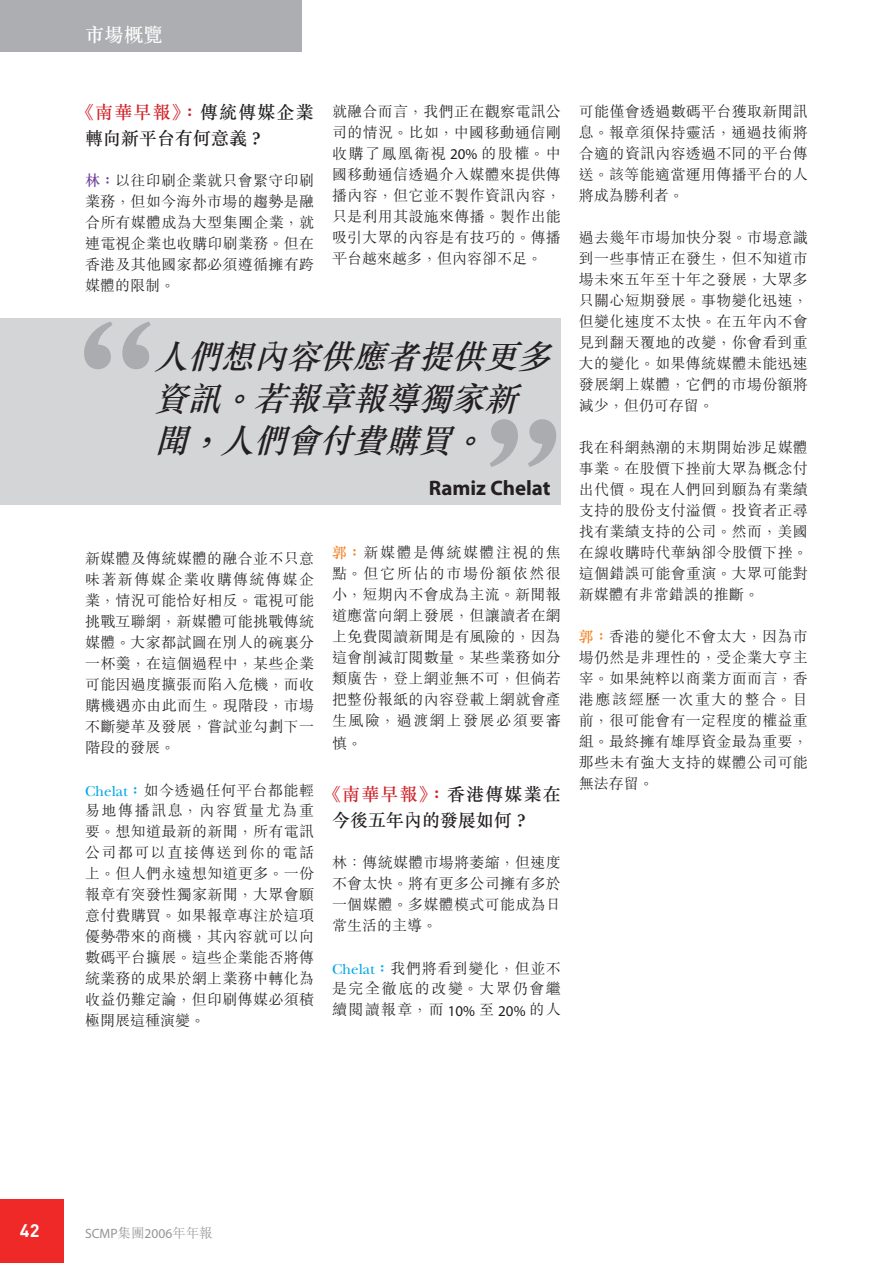
<style>
.page{position:relative;width:893px;height:1263px;background:#fff}
.page>*{position:absolute;margin:0;border:0;box-sizing:border-box;transform-origin:0 0}
.t1{font:italic 500 33px/42px "M Sung HK";color:#231f20}
.t2{font:700 21px "Myriad Pro";color:#231f20}
.t3{font:500 19.5px "M Sung HK";color:#fff}
.t4{font:500 18px/26.2px "M Sung HK";color:#231f20}
.t5{font:500 18px/26.2px "M Sung HK";letter-spacing:.035em;color:#231f20}
.t6{font:700 18px "DIN";color:#fff}
.t7{font:300 15px/21px "M Sung HK";letter-spacing:.02em;color:#231f20;text-align:justify}
.t8{font:13.5px "Myriad Pro";color:#939598}
.s1{color:#d1232a}
.s2{font-weight:500;color:#70439a}
.s3{font-family:"Myriad Pro";font-weight:400}
.s4{font-weight:500;color:#00a6e4}
.s5{font-weight:500;color:#f58021}
.s6{font-family:"M Sung HK";font-weight:300}
</style>
<div class="page">
<div style="left:0;top:0;width:301px;height:52px;background:#acaeb1"></div>
<div style="left:0;top:1199px;width:64px;height:64px;background:#ee2928"></div>
<div style="left:0;top:319px;width:561px;height:186px;background:#d4d5d7"></div>
<svg style="left:122px;top:321px;width:29px;height:48px"></svg>
<svg style="left:84px;top:321px;width:28px;height:48px"></svg>
<svg style="left:528px;top:419px;width:28px;height:48px"></svg>
<svg style="left:490px;top:419px;width:28px;height:48px"></svg>
<h3 class="t3" style="left:85px;top:21px;width:79px">市場概覽</h3>
<p class="t5" style="left:85px;top:98px;width:230px;text-indent:-9px"><span class="s1">《南華早報》：</span>傳統傳媒企業轉向新平台有何意義？</p>
<p class="t7" style="left:85px;top:170px;width:230px"><span class="s2">林：</span>以往印刷企業就只會緊守印刷業務，但如今海外市場的趨勢是融合所有媒體成為大型集團企業，就連電視企業也收購印刷業務。但在香港及其他國家都必須遵循擁有跨媒體的限制。</p>
<p class="t7" style="left:332px;top:100px;width:230px">就融合而言，我們正在觀察電訊公司的情況。比如，中國移動通信剛收購了鳳凰衛視 <span class="s3">20%</span> 的股權。中國移動通信透過介入媒體來提供傳播內容，但它並不製作資訊內容，只是利用其設施來傳播。製作出能吸引大眾的內容是有技巧的。傳播平台越來越多，但內容卻不足。</p>
<h1 class="t1" style="left:155px;top:335px;width:409px">人們想內容供應者提供更多資訊。若報章報導獨家新聞，人們會付費購買。</h1>
<h2 class="t2" style="left:429px;top:474px;width:123px">Ramiz Chelat</h2>
<p class="t7" style="left:85px;top:548px;width:230px">新媒體及傳統媒體的融合並不只意味著新傳媒企業收購傳統傳媒企業，情況可能恰好相反。電視可能挑戰互聯網，新媒體可能挑戰傳統媒體。大家都試圖在別人的碗裏分一杯羹，在這個過程中，某些企業可能因過度擴張而陷入危機，而收購機遇亦由此而生。現階段，市場不斷變革及發展，嘗試並勾劃下一階段的發展。</p>
<p class="t7" style="left:85px;top:779px;width:230px"><span class="s4">Chelat：</span>如今透過任何平台都能輕易地傳播訊息，內容質量尤為重要。想知道最新的新聞，所有電訊公司都可以直接傳送到你的電話上。但人們永遠想知道更多。一份報章有突發性獨家新聞，大眾會願意付費購買。如果報章專注於這項優勢帶來的商機，其內容就可以向數碼平台擴展。這些企業能否將傳統業務的成果於網上業務中轉化為收益仍難定論，但印刷傳媒必須積極開展這種演變。</p>
<p class="t7" style="left:332px;top:541px;width:230px"><span class="s5">郭：</span>新媒體是傳統媒體注視的焦點。但它所佔的市場份額依然很小，短期內不會成為主流。新聞報道應當向網上發展，但讓讀者在網上免費閱讀新聞是有風險的，因為這會削減訂閱數量。某些業務如分類廣告，登上網並無不可，但倘若把整份報紙的內容登載上網就會產生風險，過渡網上發展必須要審</p>
<p class="t7" style="left:332px;top:732px;width:31px">慎。</p>
<p class="t4" style="left:332px;top:780px;width:230px;text-indent:-9px"><span class="s1">《南華早報》：</span>香港傳媒業在今後五年內的發展如何？</p>
<p class="t7" style="left:332px;top:852px;width:230px">林：傳統媒體市場將萎縮，但速度不會太快。將有更多公司擁有多於一個媒體。多媒體模式可能成為日常生活的主導。</p>
<p class="t7" style="left:332px;top:957px;width:230px"><span class="s4">Chelat：</span>我們將看到變化，但並不是完全徹底的改變。大眾仍會繼續閱讀報章，而 <span class="s3">10%</span> 至 <span class="s3">20%</span> 的人</p>
<p class="t7" style="left:579px;top:100px;width:230px">可能僅會透過數碼平台獲取新聞訊息。報章須保持靈活，通過技術將合適的資訊內容透過不同的平台傳送。該等能適當運用傳播平台的人將成為勝利者。</p>
<p class="t7" style="left:579px;top:226px;width:230px">過去幾年市場加快分裂。市場意識到一些事情正在發生，但不知道市場未來五年至十年之發展，大眾多只關心短期發展。事物變化迅速，但變化速度不太快。在五年內不會見到翻天覆地的改變，你會看到重大的變化。如果傳統媒體未能迅速發展網上媒體，它們的市場份額將減少，但仍可存留。</p>
<p class="t7" style="left:579px;top:436px;width:230px">我在科網熱潮的末期開始涉足媒體事業。在股價下挫前大眾為概念付出代價。現在人們回到願為有業績支持的股份支付溢價。投資者正尋找有業績支持的公司。然而，美國在線收購時代華納卻令股價下挫。這個錯誤可能會重演。大眾可能對新媒體有非常錯誤的推斷。</p>
<p class="t7" style="left:579px;top:625px;width:230px"><span class="s5">郭：</span>香港的變化不會太大，因為市場仍然是非理性的，受企業大亨主宰。如果純粹以商業方面而言，香港應該經歷一次重大的整合。目前，很可能會有一定程度的權益重組。最終擁有雄厚資金最為重要，那些未有強大支持的媒體公司可能無法存留。</p>
<p class="t6" style="left:20px;top:1219px;width:21px">42</p>
<p class="t8" style="left:85px;top:1225px;width:129px">SCMP<span class="s6">集團</span>2006<span class="s6">年年報</span></p>
</div>
